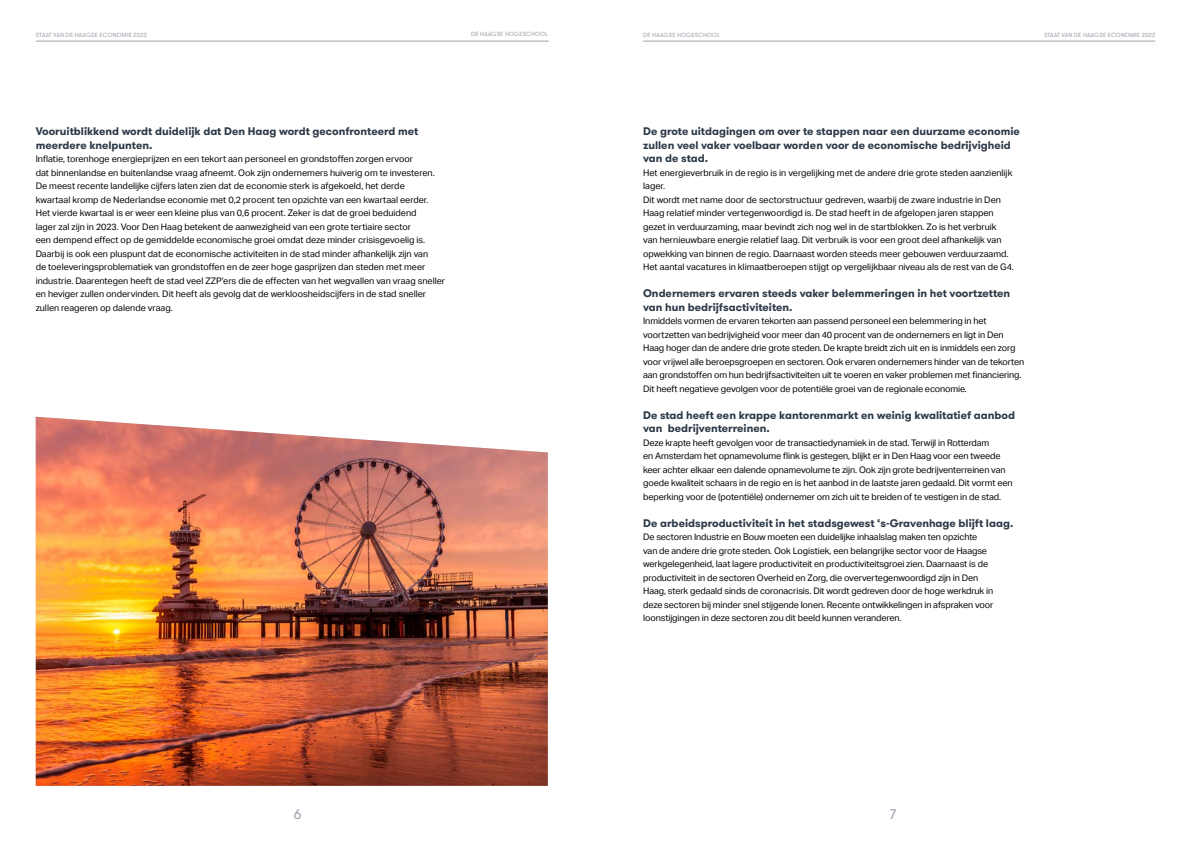
<style>
.page{position:relative;width:1191px;height:842px;background:#fff}
.page>*{position:absolute;margin:0;border:0;box-sizing:border-box;transform-origin:0 0}
.t1{font:14px "GT Walsheim Pro";color:#9da1ac}
.t2{font:700 11px/13.5px "GT Walsheim Pro";color:#2c3946}
.t3{font:9px/13.5px "Aktiv Grotesk";letter-spacing:-.01em;color:#000}
.t4{font:6px "GT Walsheim Pro";letter-spacing:.03em;color:#9da1ac}
</style>
<div class="page">
<hr style="left:36px;top:41px;width:513px;height:1px;background:#9da1ac">
<hr style="left:643px;top:41px;width:512px;height:1px;background:#9da1ac">
<img style="left:36px;top:417px;width:512px;height:369px">
<p class="t4" style="left:471px;top:30px;width:78px">DE HAAGSE HOGESCHOOL</p>
<p class="t4" style="left:643px;top:31px;width:78px">DE HAAGSE HOGESCHOOL</p>
<p class="t4" style="left:36px;top:31px;width:113px">STAAT VAN DE HAAGSE ECONOMIE 2022</p>
<p class="t4" style="left:1044px;top:31px;width:113px">STAAT VAN DE HAAGSE ECONOMIE 2022</p>
<p class="t2" style="left:36px;top:125px;width:384px">Vooruitblikkend wordt duidelijk dat Den Haag wordt geconfronteerd met meerdere knelpunten.</p>
<p class="t3" style="left:36px;top:152px;width:411px">Inflatie, torenhoge energieprijzen en een tekort aan personeel en grondstoffen zorgen ervoor<br>dat binnenlandse en buitenlandse vraag afneemt. Ook zijn ondernemers huiverig om te investeren.<br>De meest recente landelijke cijfers laten zien dat de economie sterk is afgekoeld, het derde<br>kwartaal kromp de Nederlandse economie met 0,2 procent ten opzichte van een kwartaal eerder.<br>Het vierde kwartaal is er weer een kleine plus van 0,6 procent. Zeker is dat de groei beduidend<br>lager zal zijn in 2023. Voor Den Haag betekent de aanwezigheid van een grote tertiaire sector<br>een dempend effect op de gemiddelde economische groei omdat deze minder crisisgevoelig is.<br>Daarbij is ook een pluspunt dat de economische activiteiten in de stad minder afhankelijk zijn van<br>de toeleveringsproblematiek van grondstoffen en de zeer hoge gasprijzen dan steden met meer industrie. Daarentegen heeft de stad veel ZZP’ers die de effecten van het wegvallen van vraag sneller en heviger zullen ondervinden. Dit heeft als gevolg dat de werkloosheidscijfers in de stad sneller zullen reageren op dalende vraag.</p>
<p class="t2" style="left:643px;top:125px;width:378px">De grote uitdagingen om over te stappen naar een duurzame economie zullen veel vaker voelbaar worden voor de economische bedrijvigheid van de stad.</p>
<p class="t3" style="left:643px;top:166px;width:372px">Het energieverbruik in de regio is in vergelijking met de andere drie grote steden aanzienlijk lager.<br>Dit wordt met name door de sectorstructuur gedreven, waarbij de zware industrie in Den Haag relatief minder vertegenwoordigd is. De stad heeft in de afgelopen jaren stappen gezet in verduurzaming, maar bevindt zich nog wel in de startblokken. Zo is het verbruik<br>van hernieuwbare energie relatief laag. Dit verbruik is voor een groot deel afhankelijk van opwekking van binnen de regio. Daarnaast worden steeds meer gebouwen verduurzaamd.<br>Het aantal vacatures in klimaatberoepen stijgt op vergelijkbaar niveau als de rest van de G4.</p>
<p class="t2" style="left:643px;top:287px;width:368px">Ondernemers ervaren steeds vaker belemmeringen in het voortzetten van hun bedrijfsactiviteiten.</p>
<p class="t3" style="left:643px;top:314px;width:382px">Inmiddels vormen de ervaren tekorten aan passend personeel een belemmering in het voortzetten van bedrijvigheid voor meer dan 40 procent van de ondernemers en ligt in Den Haag hoger dan de andere drie grote steden. De krapte breidt zich uit en is inmiddels een zorg voor vrijwel alle beroepsgroepen en sectoren. Ook ervaren ondernemers hinder van de tekorten aan grondstoffen om hun bedrijfsactiviteiten uit te voeren en vaker problemen met financiering.<br>Dit heeft negatieve gevolgen voor de potentiële groei van de regionale economie.</p>
<p class="t2" style="left:643px;top:408px;width:373px">De stad heeft een krappe kantorenmarkt en weinig kwalitatief aanbod van bedrijventerreinen.</p>
<p class="t3" style="left:643px;top:436px;width:371px">Deze krapte heeft gevolgen voor de transactiedynamiek in de stad. Terwijl in Rotterdam<br>en Amsterdam het opnamevolume flink is gestegen, blijkt er in Den Haag voor een tweede keer achter elkaar een dalende opnamevolume te zijn. Ook zijn grote bedrijventerreinen van goede kwaliteit schaars in de regio en is het aanbod in de laatste jaren gedaald. Dit vormt een beperking voor de (potentiële) ondernemer om zich uit te breiden of te vestigen in de stad.</p>
<p class="t2" style="left:643px;top:516px;width:372px">De arbeidsproductiviteit in het stadsgewest ‘s-Gravenhage blijft laag.</p>
<p class="t3" style="left:643px;top:530px;width:352px">De sectoren Industrie en Bouw moeten een duidelijke inhaalslag maken ten opzichte van de andere drie grote steden. Ook Logistiek, een belangrijke sector voor de Haagse werkgelegenheid, laat lagere productiviteit en productiviteitsgroei zien. Daarnaast is de productiviteit in de sectoren Overheid en Zorg, die oververtegenwoordigd zijn in Den Haag, sterk gedaald sinds de coronacrisis. Dit wordt gedreven door de hoge werkdruk in deze sectoren bij minder snel stijgende lonen. Recente ontwikkelingen in afspraken voor loonstijgingen in deze sectoren zou dit beeld kunnen veranderen.</p>
<h1 class="t1" style="left:294px;top:805px;width:9px">6</h1>
<h1 class="t1" style="left:890px;top:805px;width:8px">7</h1>
</div>
